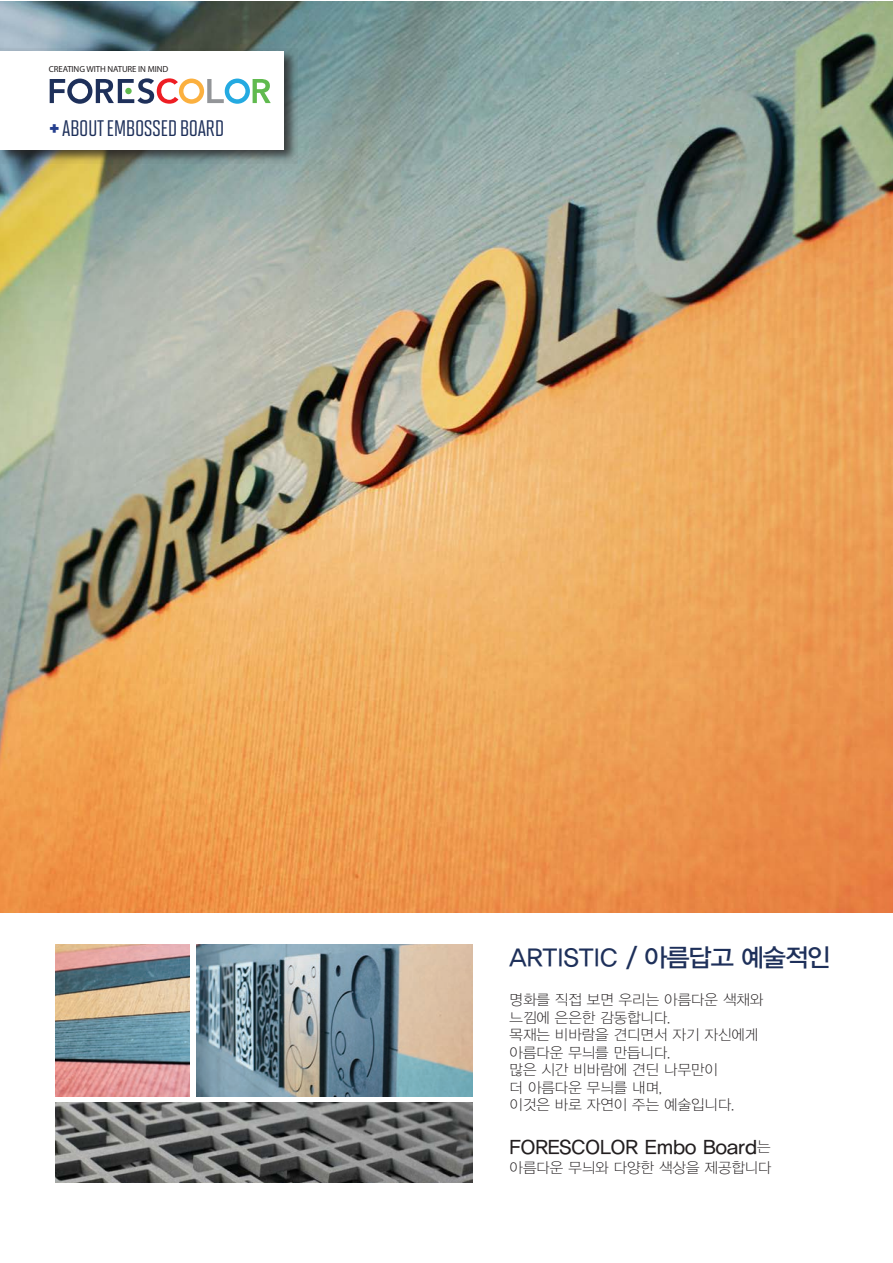
<style>
.page{position:relative;width:893px;height:1263px;background:#fff}
.page>*{position:absolute;margin:0;border:0;box-sizing:border-box;transform-origin:0 0}
.t1{font:25.2px "YDVYGO Std 13";letter-spacing:.02em;color:#1e305a}
.t2{font:500 22.5px "Solano Gothic MVB";letter-spacing:-.02em;color:#1e305a}
.t3{font:20.1px "YDVYGO Std 13";color:#231f20}
.t4{font:14.55px/17.5px "YDVYGO Std 11";color:#231f20}
.t5{font:8.85px "Myriad Pro";letter-spacing:-.01em;color:#231f20}
.s1{font-family:"YDVYGO Std 11";font-size:14.55px}
</style>
<div class="page">
<img style="left:0;top:1px;width:892px;height:912px">
<div style="left:0;top:49px;width:298px;height:115px;background:#231f20;opacity:.75"></div>
<div style="left:0;top:51px;width:284px;height:99px;background:#fff"></div>
<svg style="left:50px;top:78px;width:221px;height:26px"></svg>
<img style="left:55px;top:944px;width:135px;height:152px">
<img style="left:196px;top:944px;width:276px;height:152px">
<img style="left:55px;top:1102px;width:417px;height:81px">
<p class="t5" style="left:49px;top:64px;width:121px">CREATING WITH NATURE IN MIND</p>
<h2 class="t2" style="left:49px;top:116px;width:177px"><sup>✚</sup> ABOUT EMBOSSED BOARD</h2>
<h1 class="t1" style="left:510px;top:944px;width:322px">ARTISTIC / 아름답고 예술적인</h1>
<p class="t4" style="left:510px;top:991px;width:255px">명화를 직접 보면 우리는 아름다운 색채와 느낌에 은은한 감동합니다.<br>목재는 비바람을 견디면서 자기 자신에게 아름다운 무늬를 만듭니다.<br>많은 시간 비바람에 견딘 나무만이<br>더 아름다운 무늬를 내며,<br>이것은 바로 자연이 주는 예술입니다.</p>
<h3 class="t3" style="left:510px;top:1136px;width:262px">FORESCOLOR Embo Board<span class="s1">는</span></h3>
<p class="t4" style="left:510px;top:1159px;width:264px">아름다운 무늬와 다양한 색상을 제공합니다</p>
</div>
